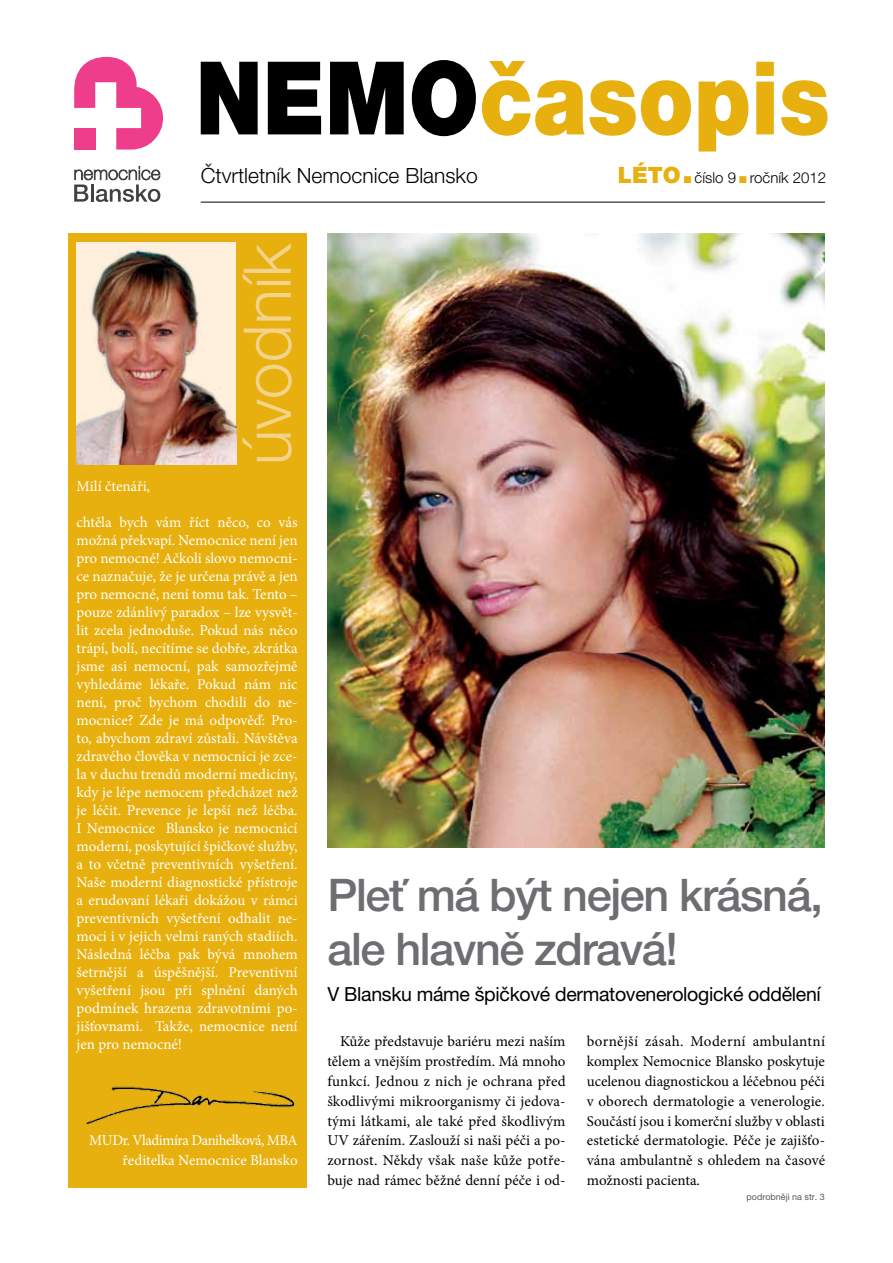
<style>
.page{position:relative;width:893px;height:1263px;background:#fff}
.page>*{position:absolute;margin:0;border:0;box-sizing:border-box;transform-origin:0 0}
.t1{font:900 101.7px "Helvetica Neue LT Pro";color:#e7b00f;scale:.87 1}
.t2{font:300 66px "Helvetica Neue LT Pro";color:#f3d28a}
.t3{font:500 45px/54px "Helvetica Neue LT Pro";letter-spacing:-.03em;color:#6d6e71}
.t4{font:300 21px "Helvetica Neue LT Pro";color:#000}
.t5{font:19.5px "Helvetica Neue LT Pro";letter-spacing:-.015em;color:#000}
.t6{font:15px/18px "Minion Pro";letter-spacing:-.005em;color:#fff;text-align:justify}
.t7{font:15px/19.8px "Minion Pro";letter-spacing:.005em;color:#000;text-align:justify}
.t8{font:15px/19.8px "Minion Pro";letter-spacing:-.025em;color:#fff;text-align:right}
.t9{font:300 15px "Helvetica Neue LT Pro";color:#000}
.t10{font:9px "Helvetica Neue LT Pro";color:#58595b}
.s1{color:#000}
.s2{font-weight:900;font-size:22.5px;color:#e7b00f}
.s3{font-family:"Times New Roman";font-weight:400;color:#e7b00f}
</style>
<div class="page">
<hr style="left:201px;top:202px;width:624px;height:1px;background:#000">
<svg style="left:74px;top:57px;width:89px;height:93px"></svg>
<svg style="left:74px;top:166px;width:87px;height:36px"></svg>
<div style="left:68px;top:233px;width:238px;height:955px;background:#e7b00f"></div>
<img style="left:77px;top:242px;width:159px;height:222px">
<img style="left:327px;top:233px;width:498px;height:615px">
<img style="left:86px;top:1086px;width:209px;height:39px">
<h1 class="t1" style="left:196px;top:37px;width:730px"><span class="s1">NEMO</span>časopis</h1>
<h3 class="t4" style="left:201px;top:163px;width:278px">Čtvrtletník Nemocnice Blansko</h3>
<p class="t9" style="left:618px;top:169px;width:210px"><span class="s2">LÉTO</span> <span class="s3">■</span> číslo 9 <span class="s3">■</span> ročník 2012</p>
<h2 class="t2" style="left:227px;top:465px;width:223px;rotate:-90deg">úvodník</h2>
<p class="t6" style="left:77px;top:477px;width:75px">Milí čtenáři,</p>
<p class="t6" style="left:77px;top:513px;width:223px">chtěla bych vám říct něco, co vás možná překvapí. Nemocnice není jen pro nemocné! Ačkoli slovo nemocni&shy;ce naznačuje, že je určena právě a jen pro nemocné, není tomu tak. Tento – pouze zdánlivý paradox – lze vysvět&shy;lit zcela jednoduše. Pokud nás něco trápí, bolí, necítíme se dobře, zkrátka jsme asi nemocní, pak samozřejmě vyhledáme lékaře. Pokud nám nic není, proč bychom chodili do ne&shy;mocnice? Zde je má odpověď: Pro&shy;to, abychom zdraví zůstali. Návštěva zdravého člověka v nemocnici je zce&shy;la v duchu trendů moderní medicíny, kdy je lépe nemocem předcházet než je léčit. Prevence je lepší než léčba.<br>I Nemocnice Blansko je nemocnicí moderní, poskytující špičkové služby, a to včetně preventivních vyšetření.<br>Naše moderní diagnostické přístroje a erudovaní lékaři dokážou v rámci preventivních vyšetření odhalit ne&shy;moci i v jejich velmi raných stadiích.<br>Následná léčba pak bývá mnohem šetrnější a úspěšnější. Preventivní vyšetření jsou při splnění daných podmínek hrazena zdravotními po&shy;jišťovnami. Takže, nemocnice není jen pro nemocné!</p>
<p class="t8" style="left:89px;top:1131px;width:210px">MUDr. Vladimíra Danihelková, MBA ředitelka Nemocnice Blansko</p>
<h3 class="t3" style="left:327px;top:867px;width:497px">Pleť má být nejen krásná, ale hlavně zdravá!</h3>
<h3 class="t5" style="left:327px;top:982px;width:495px">V Blansku máme špičkové dermatovenerologické oddělení</h3>
<p class="t7" style="left:327px;top:1031px;width:240px;text-indent:13px">Kůže představuje bariéru mezi naším tělem a vnějším prostředím. Má mnoho funkcí. Jednou z nich je ochrana před škodlivými mikroorganismy či jedova&shy;tými látkami, ale také před škodlivým UV zářením. Zaslouží si naši péči a po&shy;zornost. Někdy však naše kůže potře&shy;buje nad rámec běžné denní péče i od-</p>
<p class="t7" style="left:587px;top:1031px;width:240px">bornější zásah. Moderní ambulantní komplex Nemocnice Blansko poskytuje ucelenou diagnostickou a léčebnou péči v oborech dermatologie a venerologie.<br>Součástí jsou i komerční služby v oblasti estetické dermatologie. Péče je zajišťo&shy;vána ambulantně s ohledem na časové možnosti pacienta.</p>
<p class="t10" style="left:747px;top:1191px;width:80px">podrobněji na str. 3</p>
</div>
